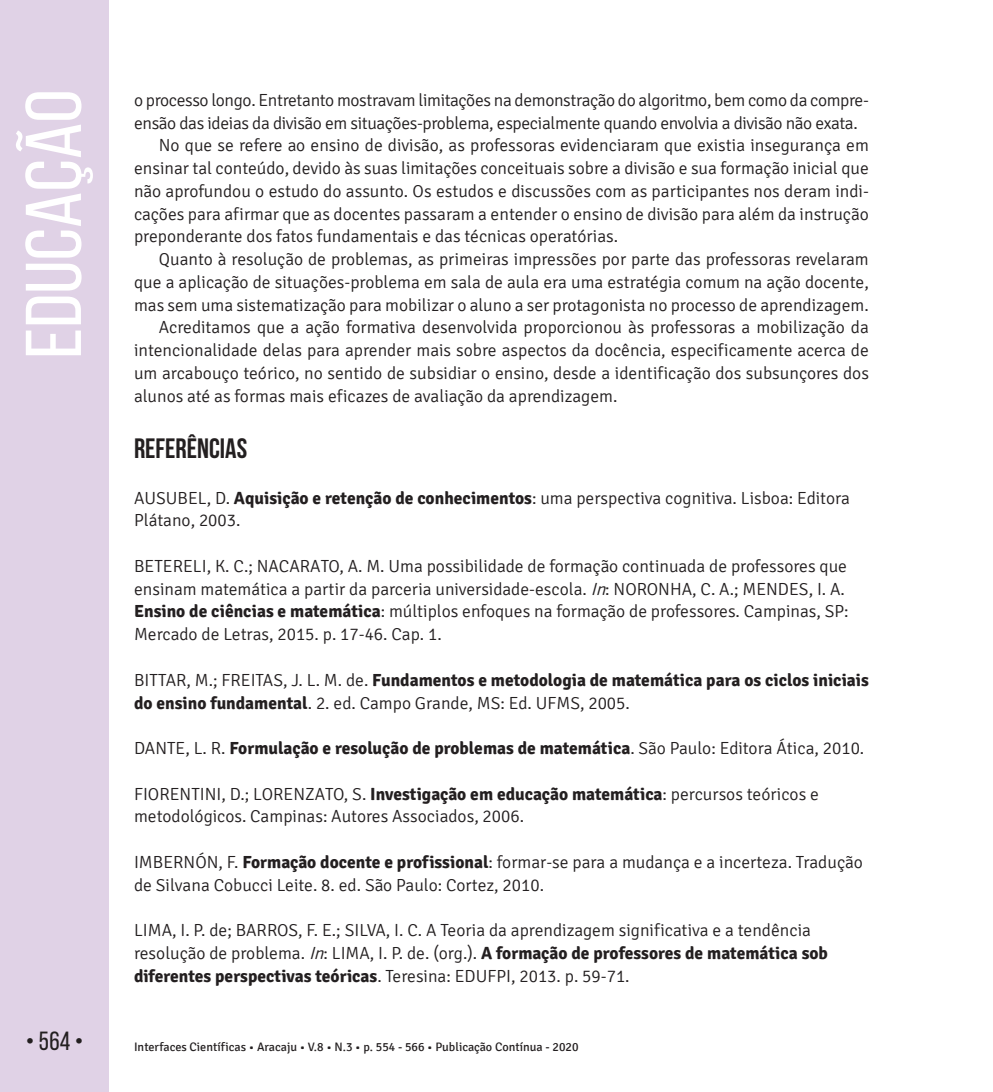
<style>
.page{position:relative;width:993px;height:1092px;background:#fff}
.page>*{position:absolute;margin:0;border:0;box-sizing:border-box;transform-origin:0 0}
.t1{font:78.75px "Bebas Neue";color:#fff;scale:1.09 1}
.Título_1{font:700 28px "Bebas Neue";color:#231f20}
.t2{font:26.25px "Bebas Neue";color:#231f20}
.TEXTO{font:300 17.5px/22.8px "Signika";color:#231f20}
.TEXTO-2{font:700 17.5px/22.8px "Signika";color:#231f20}
.TEXTO-3{font:300 17.5px/22.8px "Signika";letter-spacing:-.02em;color:#231f20}
.t3{font:12.25px "Signika";color:#231f20}
.s1{font-weight:700}
.s2{font-style:italic}
.s3{font-weight:300}
</style>
<div class="page">
<div style="left:0;top:0;width:109px;height:1091px;background:#e0d2e6"></div>
<h1 class="t1" style="left:11px;top:358px;width:248px;rotate:-90deg">EDUCAÇÃO</h1>
<p class="TEXTO-3" style="left:134px;top:89px;width:736px">o processo longo. Entretanto mostravam limitações na demonstração do algoritmo, bem como da compre&shy;ensão das ideias da divisão em situações-problema, especialmente quando envolvia a divisão não exata.</p>
<p class="TEXTO" style="left:134px;top:134px;width:736px;text-align:justify;text-indent:25px">No que se refere ao ensino de divisão, as professoras evidenciaram que existia insegurança em ensinar tal conteúdo, devido às suas limitações conceituais sobre a divisão e sua formação inicial que não aprofundou o estudo do assunto. Os estudos e discussões com as participantes nos deram indi&shy;cações para afirmar que as docentes passaram a entender o ensino de divisão para além da instrução preponderante dos fatos fundamentais e das técnicas operatórias.</p>
<p class="TEXTO" style="left:134px;top:248px;width:736px;text-align:justify;text-indent:25px">Quanto à resolução de problemas, as primeiras impressões por parte das professoras revelaram que a aplicação de situações-problema em sala de aula era uma estratégia comum na ação docente, mas sem uma sistematização para mobilizar o aluno a ser protagonista no processo de aprendizagem.</p>
<p class="TEXTO" style="left:134px;top:316px;width:736px;text-align:justify;text-indent:25px">Acreditamos que a ação formativa desenvolvida proporcionou às professoras a mobilização da intencionalidade delas para aprender mais sobre aspectos da docência, especificamente acerca de um arcabouço teórico, no sentido de subsidiar o ensino, desde a identificação dos subsunçores dos alunos até as formas mais eficazes de avaliação da aprendizagem.</p>
<p class="Título_1" style="left:134px;top:433px;width:115px">REFERÊNCIAS</p>
<p class="TEXTO" style="left:134px;top:486px;width:717px">AUSUBEL, D. <span class="s1">Aquisição e retenção de conhecimentos</span>: uma perspectiva cognitiva. Lisboa: Editora<br>Plátano, 2003.</p>
<p class="TEXTO" style="left:134px;top:555px;width:716px">BETERELI, K. C.; NACARATO, A. M. Uma possibilidade de formação continuada de professores que ensinam matemática a partir da parceria universidade-escola. <span class="s2">In</span>: NORONHA, C. A.; MENDES, I. A.<br><span class="s1">Ensino de ciências e matemática</span>: múltiplos enfoques na formação de professores. Campinas, SP:<br>Mercado de Letras, 2015. p. 17-46. Cap. 1.</p>
<p class="TEXTO-2" style="left:134px;top:668px;width:736px"><span class="s3">BITTAR, M.; FREITAS, J. L. M. de.</span> Fundamentos e metodologia de matemática para os ciclos iniciais do ensino fundamental<span class="s3">. 2. ed. Campo Grande, MS: Ed. UFMS, 2005.</span></p>
<p class="TEXTO-2" style="left:134px;top:737px;width:731px"><span class="s3">DANTE, L. R.</span> Formulação e resolução de problemas de matemática<span class="s3">. São Paulo: Editora Ática, 2010.</span></p>
<p class="TEXTO" style="left:134px;top:782px;width:686px">FIORENTINI, D.; LORENZATO, S. <span class="s1">Investigação em educação matemática</span>: percursos teóricos e metodológicos. Campinas: Autores Associados, 2006.</p>
<p class="TEXTO" style="left:134px;top:850px;width:730px">IMBERNÓN, F. <span class="s1">Formação docente e profissional</span>: formar-se para a mudança e a incerteza. Tradução de Silvana Cobucci Leite. 8. ed. São Paulo: Cortez, 2010.</p>
<p class="TEXTO" style="left:134px;top:919px;width:695px">LIMA, I. P. de; BARROS, F. E.; SILVA, I. C. A Teoria da aprendizagem significativa e a tendência resolução de problema. <span class="s2">In</span>: LIMA, I. P. de. (org.). <span class="s1">A formação de professores de matemática sob diferentes perspectivas teóricas</span>. Teresina: EDUFPI, 2013. p. 59-71.</p>
<h3 class="t2" style="left:26px;top:1026px;width:59px">• 564 •</h3>
<p class="t3" style="left:134px;top:1040px;width:446px">Interfaces Científicas • Aracaju • V.8 • N.3 • p. 554 - 566 • Publicação Contínua - 2020</p>
</div>
